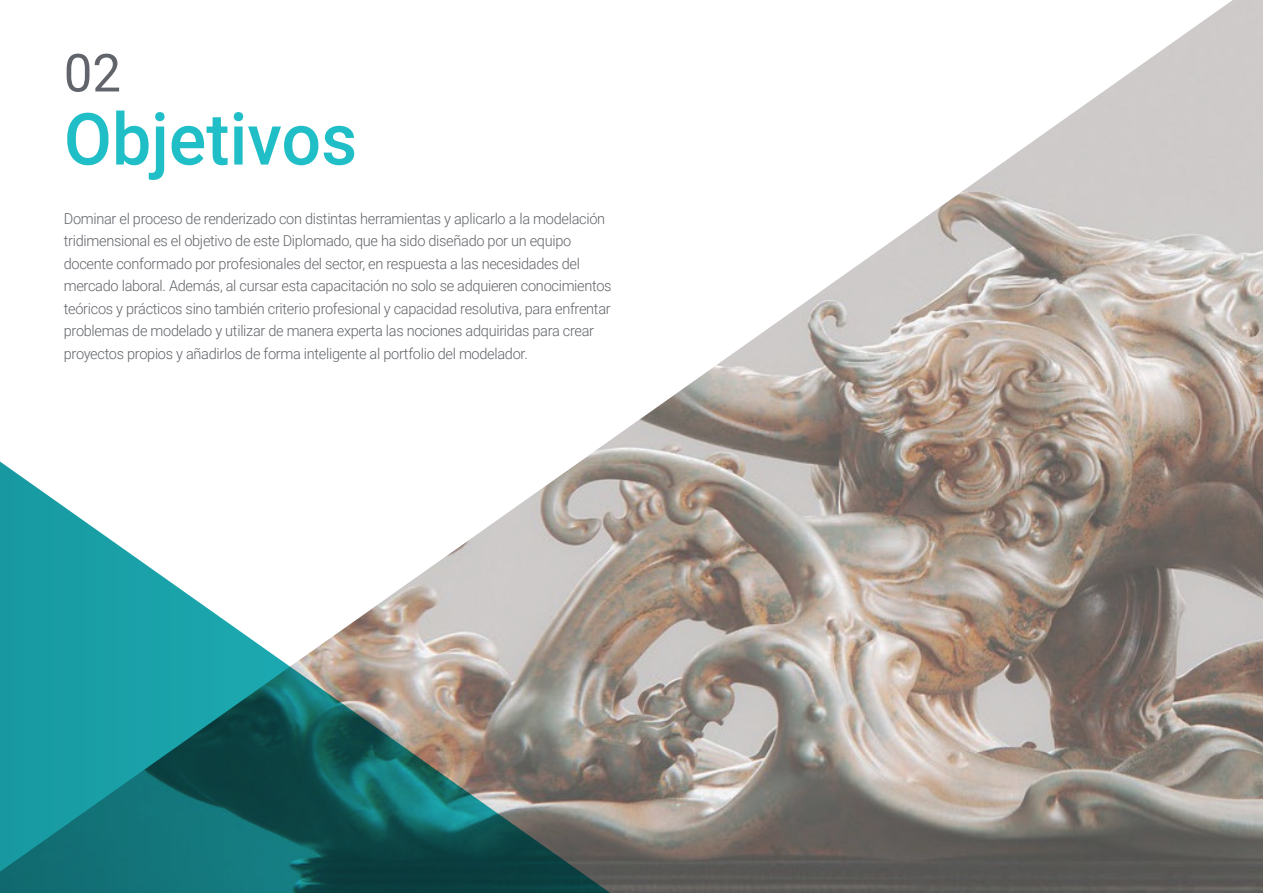
<style>
.page{position:relative;width:1263px;height:893px;background:#fff}
.page>*{position:absolute;margin:0;border:0;box-sizing:border-box;transform-origin:0 0}
.t1{font:500 72px "Roboto";color:#20bec6}
.t2{font:52.5px "Roboto";color:#61646a}
.t3{font:300 15px/22.5px "Roboto";letter-spacing:-.02em;color:#61646a}
</style>
<div class="page">
<img style="left:602px;top:0;width:661px;height:893px">
<svg style="left:0;top:446px;width:640px;height:447px"></svg>
<h2 class="t2" style="left:64px;top:36px;width:59px">02</h2>
<h1 class="t1" style="left:64px;top:89px;width:295px">Objetivos</h1>
<p class="t3" style="left:64px;top:207px;width:549px">Dominar el proceso de renderizado con distintas herramientas y aplicarlo a la modelación tridimensional es el objetivo de este Diplomado, que ha sido diseñado por un equipo docente conformado por profesionales del sector, en respuesta a las necesidades del mercado laboral. Además, al cursar esta capacitación no solo se adquieren conocimientos teóricos y prácticos sino también criterio profesional y capacidad resolutiva, para enfrentar problemas de modelado y utilizar de manera experta las nociones adquiridas para crear proyectos propios y añadirlos de forma inteligente al portfolio del modelador.</p>
</div>
